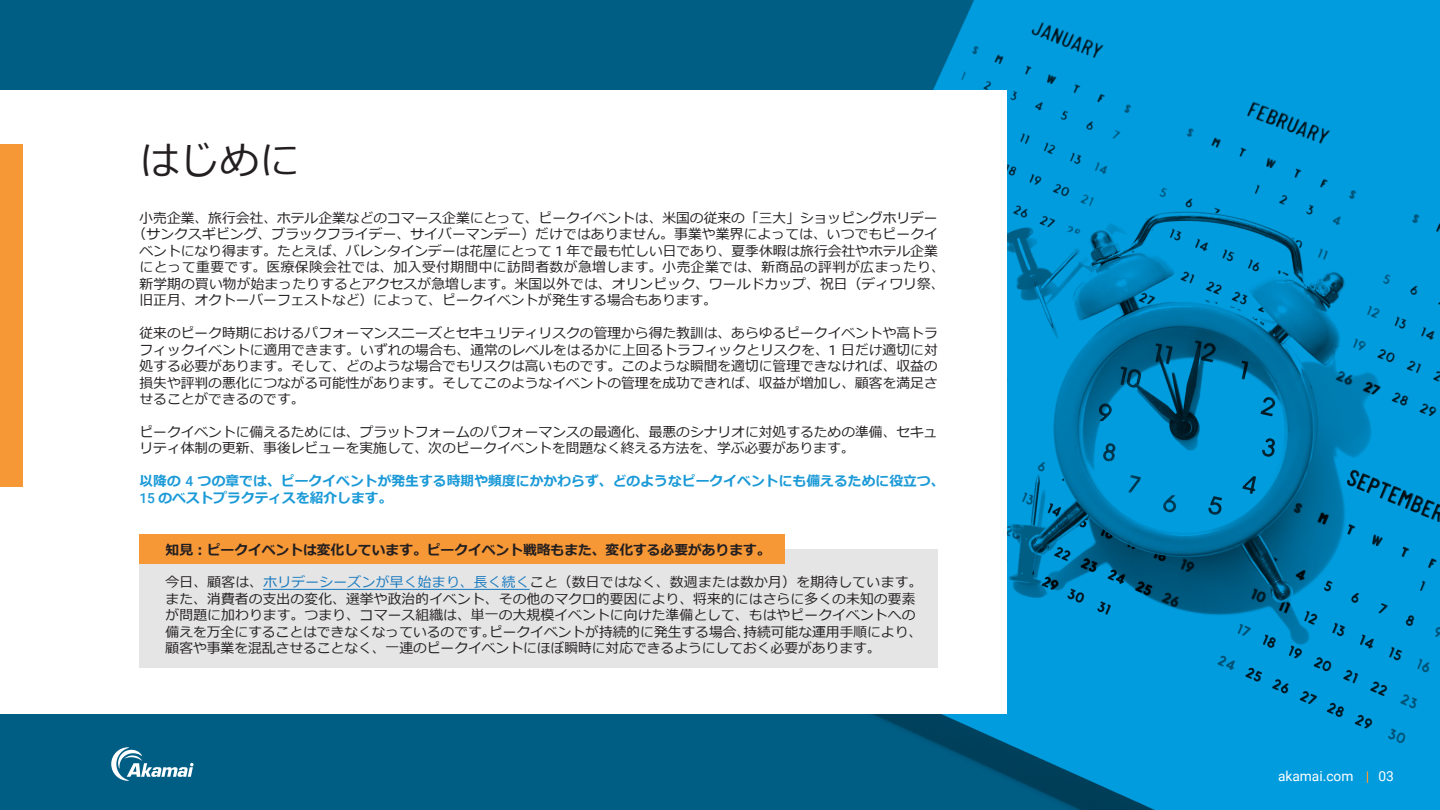
<style>
.page{position:relative;width:1440px;height:810px;background:#fff}
.page>*{position:absolute;margin:0;border:0;box-sizing:border-box;transform-origin:0 0}
.t1{font:40px "Meiryo";color:#231f20}
.t2{font:13.75px/16.5px "Meiryo";color:#231f20}
.t3{font:700 13.75px/16.5px "Meiryo";letter-spacing:.005em;color:#1b9ad7}
.t4{font:13.75px "Meiryo";letter-spacing:.03em;color:#231f20}
.t5{font:700 13.75px "Meiryo";color:#231f20}
.t6{font:13.75px "Roboto";color:#fff}
.s1{font-family:"Roboto"}
.s2{font-family:"Roboto";font-weight:500}
.s3{color:#1779bf}
</style>
<div class="page">
<img style="left:0;top:0;width:1440px;height:810px">
<div style="left:0;top:90px;width:1006px;height:623px;background:#fff"></div>
<div style="left:139px;top:549px;width:799px;height:119px;background:#e5e5e5"></div>
<div style="left:139px;top:534px;width:646px;height:30px;background:#f79837"></div>
<hr style="left:263px;top:589px;width:267px;height:1px;background:#1779bf">
<svg style="left:1367px;top:771px;width:1px;height:12px"></svg>
<div style="left:0;top:144px;width:22px;height:343px;background:#f79837"></div>
<svg style="left:111px;top:747px;width:83px;height:34px"></svg>
<p class="t1" style="left:139px;top:133px;width:162px">はじめに</p>
<p class="t2" style="left:139px;top:210px;width:800px">小売企業、旅行会社、ホテル企業などのコマース企業にとって、ピークイベントは、米国の従来の「三大」ショッピングホリデー</p>
<p class="t2" style="left:133px;top:227px;width:807px">（サンクスギビング、ブラックフライデー、サイバーマンデー）だけではありません。事業や業界によっては、いつでもピークイ</p>
<p class="t2" style="left:139px;top:243px;width:800px">ベントになり得ます。たとえば、バレンタインデーは花屋にとって <span class="s1">1</span> 年で最も忙しい日であり、夏季休暇は旅行会社やホテル企業</p>
<p class="t4" style="left:139px;top:258px;width:807px">にとって重要です。医療保険会社では、加入受付期間中に訪問者数が急増します。小売企業では、新商品の評判が広まったり、</p>
<p class="t2" style="left:139px;top:276px;width:807px">新学期の買い物が始まったりするとアクセスが急増します。米国以外では、オリンピック、ワールドカップ、祝日（ディワリ祭、</p>
<p class="t2" style="left:139px;top:293px;width:579px">旧正月、オクトーバーフェストなど）によって、ピークイベントが発生する場合もあります。</p>
<p class="t2" style="left:139px;top:326px;width:800px;text-align:justify">従来のピーク時期におけるパフォーマンスニーズとセキュリティリスクの管理から得た教訓は、あらゆるピークイベントや高トラフィックイベントに適用できます。いずれの場合も、通常のレベルをはるかに上回るトラフィックとリスクを、<span class="s1">1</span> 日だけ適切に対処する必要があります。そして、どのような場合でもリスクは高いものです。このような瞬間を適切に管理できなければ、収益の損失や評判の悪化につながる可能性があります。そしてこのようなイベントの管理を成功できれば、収益が増加し、顧客を満足させることができるのです。</p>
<p class="t2" style="left:139px;top:424px;width:800px">ピークイベントに備えるためには、プラットフォームのパフォーマンスの最適化、最悪のシナリオに対処するための準備、セキュリティ体制の更新、事後レビューを実施して、次のピークイベントを問題なく終える方法を、学ぶ必要があります。</p>
<p class="t3" style="left:139px;top:474px;width:807px">以降の <span class="s2">4</span> つの章では、ピークイベントが発生する時期や頻度にかかわらず、どのようなピークイベントにも備えるために役立つ、<br><span class="s2">15</span> のベストプラクティスを紹介します。</p>
<p class="t5" style="left:166px;top:540px;width:606px">知見：ピークイベントは変化しています。ピークイベント戦略もまた、変化する必要があります。</p>
<p class="t2" style="left:166px;top:575px;width:758px">今日、顧客は、<span class="s3">ホリデーシーズンが早く始まり、長く続く</span>こと（数日ではなく、数週または数か月）を期待しています。また、消費者の支出の変化、選挙や政治的イベント、その他のマクロ的要因により、将来的にはさらに多くの未知の要素が問題に加わります。つまり、コマース組織は、単一の大規模イベントに向けた準備として、もはやピークイベントへの備えを万全にすることはできなくなっているのです。ピークイベントが持続的に発生する場合、持続可能な運用手順により、顧客や事業を混乱させることなく、一連のピークイベントにほぼ瞬時に対応できるようにしておく必要があります。</p>
<p class="t6" style="left:1278px;top:766px;width:77px">akamai.com</p>
<p class="t6" style="left:1379px;top:766px;width:17px">03</p>
</div>
